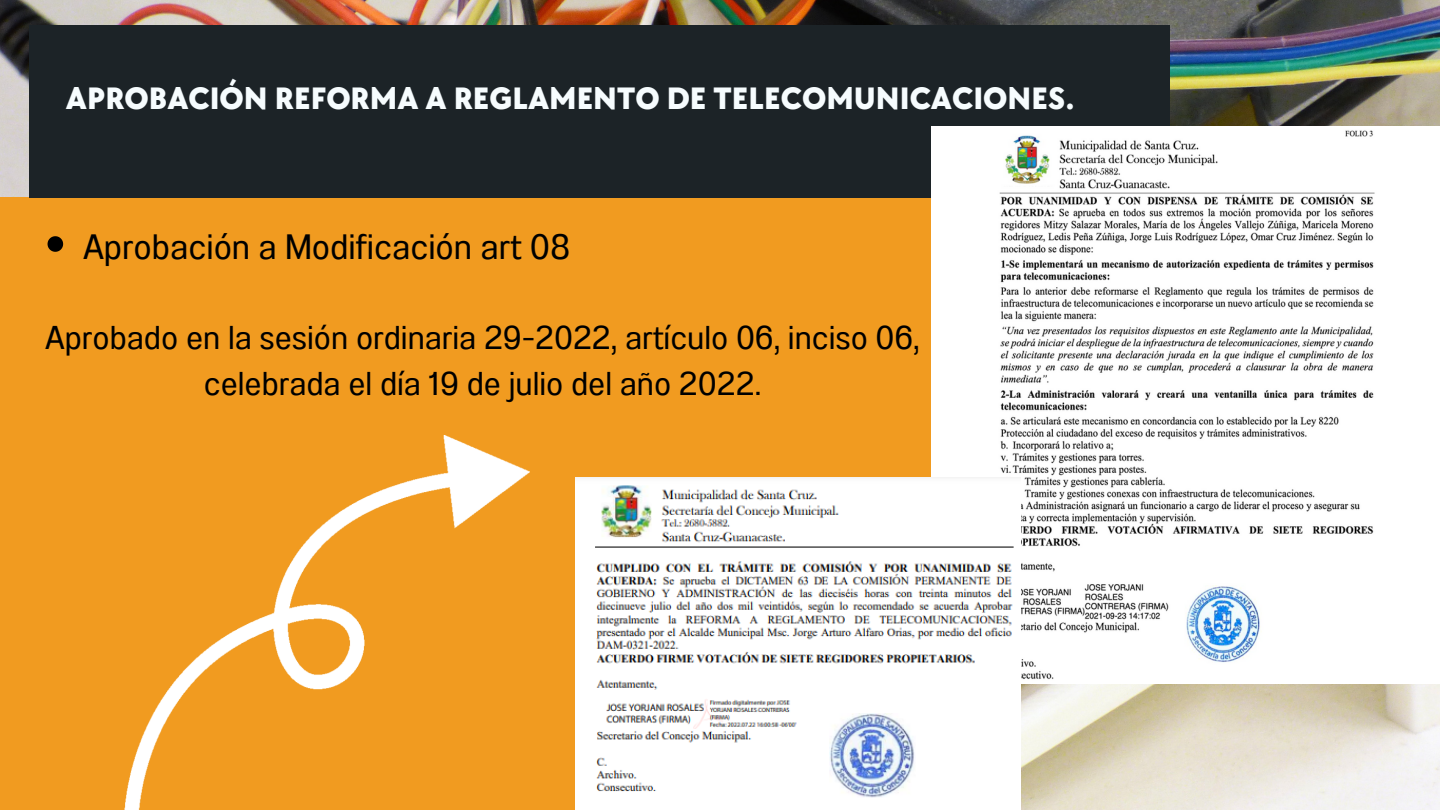
<style>
.page{position:relative;width:1440px;height:810px;background:#fff}
.page>*{position:absolute;margin:0;border:0;box-sizing:border-box;transform-origin:0 0}
.t1{font:35.2px "Anantason Wd 87";color:#000}
.t2{font:33px/45.8px "Anantason Wd 87";color:#000;text-align:center}
.t3{font:800 32px "TT Chocolates";color:#f6fcfe}
</style>
<div class="page">
<img style="left:0;top:0;width:1440px;height:810px">
<div style="left:0;top:198px;width:1021px;height:612px;background:#f19b20"></div>
<div style="left:29px;top:25px;width:1141px;height:172px;background:#1c2327"></div>
<img style="left:125px;top:435px;width:404px;height:375px">
<img style="left:932px;top:127px;width:508px;height:556px">
<img style="left:575px;top:477px;width:446px;height:333px">
<svg style="left:48px;top:236px;width:15px;height:16px"></svg>
<p class="t3" style="left:66px;top:80px;width:1010px">APROBACIÓN REFORMA A REGLAMENTO DE TELECOMUNICACIONES.</p>
<p class="t1" style="left:83px;top:227px;width:489px">Aprobación a Modificación art 08</p>
<p class="t2" style="left:45px;top:315px;width:876px">Aprobado en la sesión ordinaria 29-2022, artículo 06, inciso 06, celebrada el día 19 de julio del año 2022.</p>
</div>
